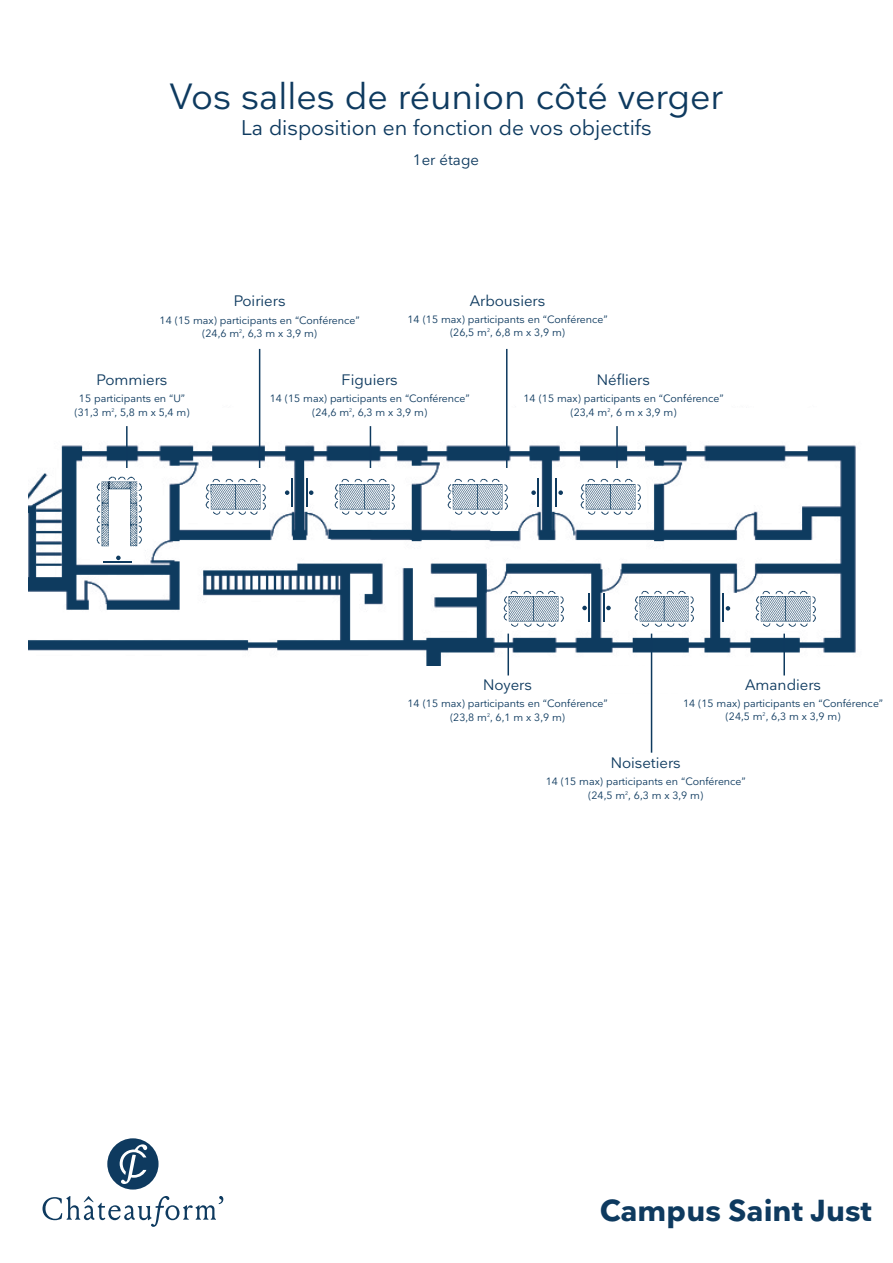
<style>
.page{position:relative;width:893px;height:1263px;background:#fff}
.page>*{position:absolute;margin:0;border:0;box-sizing:border-box;transform-origin:0 0}
.TITRE-SALLES{font:36px "Nationale";color:#0e3a5f}
.t1{font:700 30px "Nationale";color:#0e3a5f}
.SOUS-TITRE-salles{font:21px "Nationale";color:#0e3a5f}
.NOM_DES_SALLES{font:15px "Nationale";color:#0e3a5f}
.renseignements_Salles{font:10.5px "Nationale";color:#0e3a5f}
</style>
<div class="page">
<svg style="left:43px;top:1196px;width:180px;height:31px"></svg>
<svg style="left:107px;top:1138px;width:52px;height:51px"></svg>
<img style="left:29px;top:370px;width:827px;height:356px">
<div style="left:182px;top:408px;width:677px;height:27px;background:#fff"></div>
<div style="left:182px;top:666px;width:677px;height:27px;background:#fff"></div>
<div style="left:43px;top:362px;width:179px;height:33px;background:#fff"></div>
<div style="left:43px;top:393px;width:179px;height:46px;background:#fff"></div>
<div style="left:418px;top:666px;width:179px;height:34px;background:#fff"></div>
<div style="left:378px;top:697px;width:259px;height:47px;background:#fff"></div>
<div style="left:693px;top:666px;width:180px;height:34px;background:#fff"></div>
<div style="left:657px;top:697px;width:236px;height:52px;background:#fff"></div>
<div style="left:280px;top:362px;width:179px;height:33px;background:#fff"></div>
<div style="left:248px;top:393px;width:243px;height:46px;background:#fff"></div>
<div style="left:534px;top:362px;width:179px;height:33px;background:#fff"></div>
<div style="left:517px;top:393px;width:213px;height:46px;background:#fff"></div>
<svg style="left:104px;top:556px;width:28px;height:7px"></svg>
<svg style="left:285px;top:478px;width:7px;height:28px"></svg>
<hr style="left:537px;top:478px;width:2px;height:28px;background:#0e3a5f">
<svg style="left:531px;top:490px;width:5px;height:5px"></svg>
<hr style="left:588px;top:593px;width:2px;height:29px;background:#0e3a5f">
<svg style="left:582px;top:606px;width:5px;height:4px"></svg>
<svg style="left:556px;top:478px;width:7px;height:28px"></svg>
<hr style="left:603px;top:593px;width:2px;height:29px;background:#0e3a5f">
<svg style="left:606px;top:606px;width:5px;height:4px"></svg>
<svg style="left:723px;top:594px;width:7px;height:28px"></svg>
<svg style="left:306px;top:478px;width:7px;height:28px"></svg>
<hr style="left:507px;top:634px;width:2px;height:41px;background:#0e3a5f">
<hr style="left:783px;top:634px;width:2px;height:41px;background:#0e3a5f">
<hr style="left:370px;top:426px;width:1px;height:42px;background:#0e3a5f">
<hr style="left:126px;top:426px;width:2px;height:42px;background:#0e3a5f">
<hr style="left:616px;top:426px;width:2px;height:42px;background:#0e3a5f">
<hr style="left:259px;top:349px;width:1px;height:119px;background:#0e3a5f">
<hr style="left:651px;top:634px;width:1px;height:119px;background:#0e3a5f">
<hr style="left:506px;top:349px;width:1px;height:119px;background:#0e3a5f">
<img style="left:206px;top:477px;width:61px;height:41px">
<img style="left:334px;top:477px;width:61px;height:41px">
<img style="left:448px;top:477px;width:60px;height:41px">
<img style="left:503px;top:588px;width:61px;height:41px">
<img style="left:755px;top:588px;width:61px;height:41px">
<img style="left:580px;top:477px;width:61px;height:41px">
<img style="left:634px;top:588px;width:61px;height:41px">
<img style="left:109px;top:473px;width:39px;height:76px">
<img style="left:95px;top:481px;width:14px;height:68px">
<p class="TITRE-SALLES" style="left:170px;top:76px;width:555px">Vos salles de réunion côté verger</p>
<p class="SOUS-TITRE-salles" style="left:241px;top:115px;width:412px">La disposition en fonction de vos objectifs</p>
<p class="NOM_DES_SALLES" style="left:413px;top:151px;width:67px">1er étage</p>
<p class="NOM_DES_SALLES" style="left:234px;top:292px;width:53px">Poiriers</p>
<p class="renseignements_Salles" style="left:160px;top:314px;width:202px">14 (15 max) participants en “Conférence”</p>
<p class="renseignements_Salles" style="left:202px;top:327px;width:117px">(24,6 m<sup>2</sup>, 6,3 m x 3,9 m)</p>
<p class="NOM_DES_SALLES" style="left:470px;top:292px;width:77px">Arbousiers</p>
<p class="renseignements_Salles" style="left:407px;top:313px;width:202px">14 (15 max) participants en “Conférence”</p>
<p class="renseignements_Salles" style="left:450px;top:326px;width:117px">(26,5 m<sup>2</sup>, 6,8 m x 3,9 m)</p>
<p class="NOM_DES_SALLES" style="left:97px;top:371px;width:72px">Pommiers</p>
<p class="renseignements_Salles" style="left:79px;top:393px;width:108px">15 participants en “U”</p>
<p class="renseignements_Salles" style="left:75px;top:406px;width:117px">(31,3 m<sup>2</sup>, 5,8 m x 5,4 m)</p>
<p class="NOM_DES_SALLES" style="left:342px;top:371px;width:58px">Figuiers</p>
<p class="renseignements_Salles" style="left:270px;top:393px;width:202px">14 (15 max) participants en “Conférence”</p>
<p class="renseignements_Salles" style="left:312px;top:406px;width:117px">(24,6 m<sup>2</sup>, 6,3 m x 3,9 m)</p>
<p class="NOM_DES_SALLES" style="left:597px;top:371px;width:55px">Néfliers</p>
<p class="renseignements_Salles" style="left:523px;top:393px;width:202px">14 (15 max) participants en “Conférence”</p>
<p class="renseignements_Salles" style="left:570px;top:406px;width:108px">(23,4 m<sup>2</sup>, 6 m x 3,9 m)</p>
<p class="NOM_DES_SALLES" style="left:483px;top:676px;width:50px">Noyers</p>
<p class="renseignements_Salles" style="left:407px;top:697px;width:202px">14 (15 max) participants en “Conférence”</p>
<p class="renseignements_Salles" style="left:450px;top:711px;width:117px">(23,8 m<sup>2</sup>, 6,1 m x 3,9 m)</p>
<p class="NOM_DES_SALLES" style="left:745px;top:676px;width:78px">Amandiers</p>
<p class="renseignements_Salles" style="left:683px;top:697px;width:202px">14 (15 max) participants en “Conférence”</p>
<p class="renseignements_Salles" style="left:726px;top:710px;width:117px">(24,5 m<sup>2</sup>, 6,3 m x 3,9 m)</p>
<p class="NOM_DES_SALLES" style="left:611px;top:754px;width:71px">Noisetiers</p>
<p class="renseignements_Salles" style="left:546px;top:775px;width:202px">14 (15 max) participants en “Conférence”</p>
<p class="renseignements_Salles" style="left:588px;top:789px;width:117px">(24,5 m<sup>2</sup>, 6,3 m x 3,9 m)</p>
<h2 class="t1" style="left:600px;top:1193px;width:273px">Campus Saint Just</h2>
</div>
